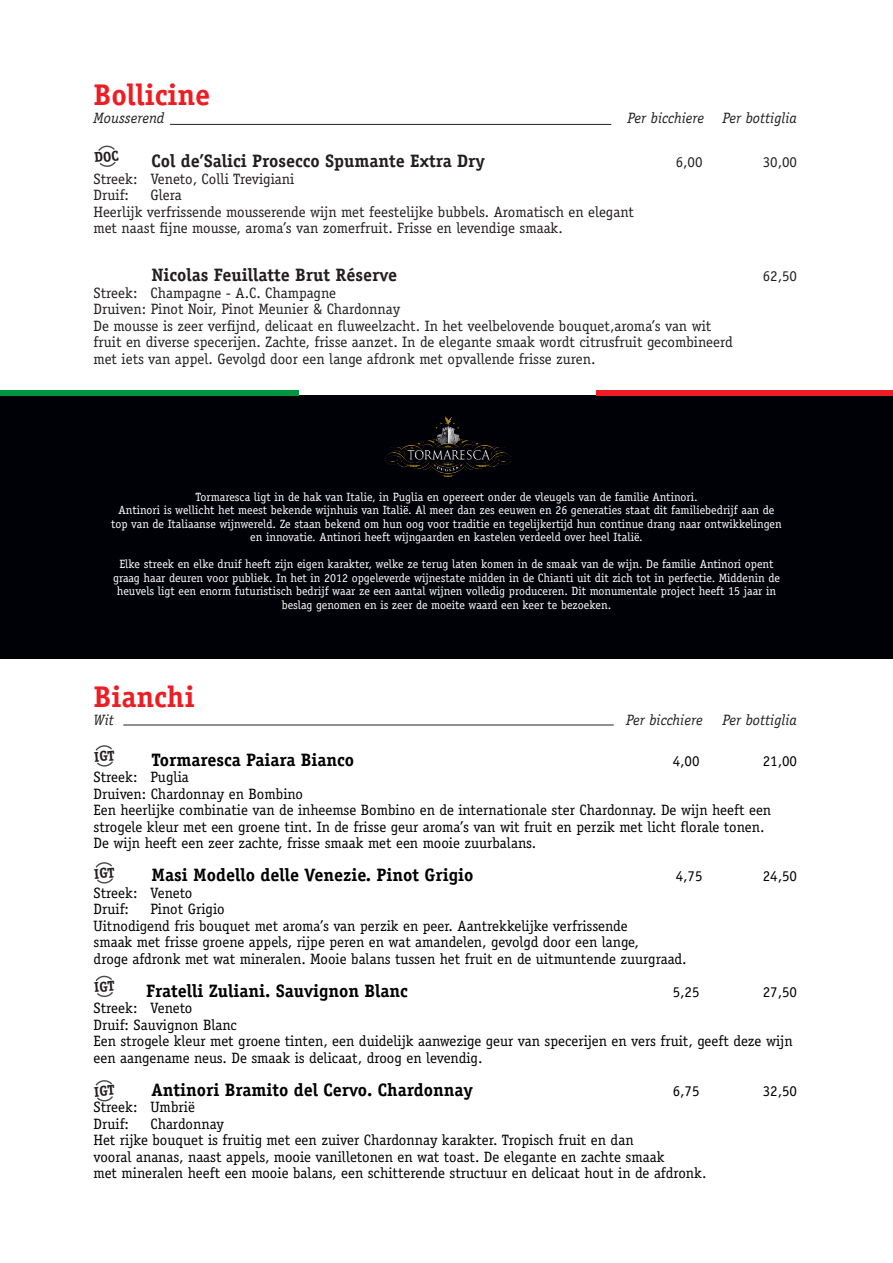
<style>
.page{position:relative;width:893px;height:1263px;background:#fff}
.page>*{position:absolute;margin:0;border:0;box-sizing:border-box;transform-origin:0 0}
.t1{font:700 30px "Officina Serif Std";color:#ee1d23}
.t2{font:700 18px "Officina Serif Std";color:#000}
.t3{font:700 18px "Officina Serif Std";color:#231f20}
.t4{font:15px/16.5px "Officina Serif Std";color:#000}
.t5{font:15px "Officina Serif Std";color:#231f20}
.t6{font:italic 15px "Officina Serif Std";color:#231f20}
.t7{font:12px/13.5px "Officina Serif Std";color:#fff;text-align:center}
</style>
<div class="page">
<div style="left:0;top:395px;width:893px;height:264px;background:#000007"></div>
<hr style="left:123px;top:725px;width:491px;height:1px;background:#231f20">
<hr style="left:170px;top:124px;width:441px;height:1px;background:#231f20">
<div style="left:0;top:390px;width:299px;height:6px;background:#009640"></div>
<div style="left:597px;top:390px;width:296px;height:6px;background:#ee1d23"></div>
<img style="left:385px;top:417px;width:125px;height:59px">
<svg style="left:95px;top:745px;width:18px;height:22px"></svg>
<svg style="left:95px;top:862px;width:18px;height:22px"></svg>
<svg style="left:95px;top:975px;width:18px;height:22px"></svg>
<svg style="left:98px;top:145px;width:18px;height:22px"></svg>
<svg style="left:95px;top:1080px;width:18px;height:22px"></svg>
<p class="t1" style="left:94px;top:76px;width:118px">Bollicine</p>
<p class="t6" style="left:94px;top:110px;width:72px">Mousserend</p>
<p class="t6" style="left:628px;top:110px;width:171px">Per bicchiere Per bottiglia</p>
<p class="t3" style="left:151px;top:150px;width:335px">Col de’Salici Prosecco Spumante Extra Dry</p>
<p class="t5" style="left:676px;top:153px;width:28px">6,00</p>
<p class="t5" style="left:763px;top:153px;width:36px">30,00</p>
<p class="t5" style="left:94px;top:170px;width:202px">Streek: Veneto, Colli Trevigiani</p>
<p class="t5" style="left:94px;top:186px;width:37px">Druif:</p>
<p class="t5" style="left:151px;top:186px;width:33px">Glera</p>
<p class="t5" style="left:94px;top:203px;width:542px">Heerlijk verfrissende mousserende wijn met feestelijke bubbels. Aromatisch en elegant</p>
<p class="t5" style="left:94px;top:219px;width:471px">met naast fijne mousse, aroma’s van zomerfruit. Frisse en levendige smaak.</p>
<p class="t3" style="left:151px;top:264px;width:247px">Nicolas Feuillatte Brut Réserve</p>
<p class="t5" style="left:763px;top:267px;width:36px">62,50</p>
<p class="t5" style="left:94px;top:284px;width:244px">Streek: Champagne - A.C. Champagne</p>
<p class="t5" style="left:94px;top:300px;width:308px">Druiven: Pinot Noir, Pinot Meunier &amp; Chardonnay</p>
<p class="t5" style="left:94px;top:317px;width:619px">De mousse is zeer verfijnd, delicaat en fluweelzacht. In het veelbelovende bouquet,aroma’s van wit</p>
<p class="t5" style="left:94px;top:333px;width:641px">fruit en diverse specerijen. Zachte, frisse aanzet. In de elegante smaak wordt citrusfruit gecombineerd</p>
<p class="t5" style="left:94px;top:350px;width:504px">met iets van appel. Gevolgd door een lange afdronk met opvallende frisse zuren.</p>
<p class="t7" style="left:195px;top:490px;width:504px">Tormaresca ligt in de hak van Italie, in Puglia en opereert onder de vleugels van de familie Antinori.</p>
<p class="t7" style="left:111px;top:503px;width:672px">Antinori is wellicht het meest bekende wijnhuis van Italië. Al meer dan zes eeuwen en 26 generaties staat dit familiebedrijf aan de top van de Italiaanse wijnwereld. Ze staan bekend om hun oog voor traditie en tegelijkertijd hun continue drang naar ontwikkelingen en innovatie. Antinori heeft wijngaarden en kastelen verdeeld over heel Italië.</p>
<p class="t7" style="left:113px;top:557px;width:668px">Elke streek en elke druif heeft zijn eigen karakter, welke ze terug laten komen in de smaak van de wijn. De familie Antinori opent graag haar deuren voor publiek. In het in 2012 opgeleverde wijnestate midden in de Chianti uit dit zich tot in perfectie. Middenin de heuvels ligt een enorm futuristisch bedrijf waar ze een aantal wijnen volledig produceren. Dit monumentale project heeft 15 jaar in beslag genomen en is zeer de moeite waard een keer te bezoeken.</p>
<p class="t1" style="left:94px;top:678px;width:103px">Bianchi</p>
<p class="t6" style="left:94px;top:711px;width:22px">Wit</p>
<p class="t6" style="left:626px;top:711px;width:78px">Per bicchiere</p>
<p class="t6" style="left:722px;top:711px;width:76px">Per bottiglia</p>
<p class="t2" style="left:151px;top:748px;width:204px">Tormaresca Paiara Bianco</p>
<p class="t4" style="left:673px;top:752px;width:28px">4,00</p>
<p class="t4" style="left:763px;top:752px;width:36px">21,00</p>
<p class="t4" style="left:94px;top:769px;width:97px">Streek: Puglia</p>
<p class="t4" style="left:94px;top:785px;width:211px">Druiven: Chardonnay en Bombino</p>
<p class="t4" style="left:94px;top:802px;width:679px">Een heerlijke combinatie van de inheemse Bombino en de internationale ster Chardonnay. De wijn heeft een strogele kleur met een groene tint. In de frisse geur aroma’s van wit fruit en perzik met licht florale tonen.</p>
<p class="t4" style="left:94px;top:835px;width:444px">De wijn heeft een zeer zachte, frisse smaak met een mooie zuurbalans.</p>
<p class="t2" style="left:151px;top:864px;width:324px">Masi Modello delle Venezie. Pinot Grigio</p>
<p class="t4" style="left:676px;top:868px;width:28px">4,75</p>
<p class="t4" style="left:763px;top:868px;width:36px">24,50</p>
<p class="t4" style="left:94px;top:884px;width:100px">Streek: Veneto</p>
<p class="t4" style="left:94px;top:901px;width:37px">Druif:</p>
<p class="t4" style="left:150px;top:901px;width:76px">Pinot Grigio</p>
<p class="t4" style="left:94px;top:917px;width:536px">Uitnodigend fris bouquet met aroma’s van perzik en peer. Aantrekkelijke verfrissende</p>
<p class="t4" style="left:94px;top:934px;width:547px">smaak met frisse groene appels, rijpe peren en wat amandelen, gevolgd door een lange,</p>
<p class="t4" style="left:94px;top:950px;width:594px">droge afdronk met wat mineralen. Mooie balans tussen het fruit en de uitmuntende zuurgraad.</p>
<p class="t2" style="left:146px;top:979px;width:263px">Fratelli Zuliani. Sauvignon Blanc</p>
<p class="t4" style="left:673px;top:983px;width:28px">5,25</p>
<p class="t4" style="left:763px;top:983px;width:36px">27,50</p>
<p class="t4" style="left:94px;top:1000px;width:100px">Streek: Veneto</p>
<p class="t4" style="left:94px;top:1016px;width:145px">Druif: Sauvignon Blanc</p>
<p class="t4" style="left:94px;top:1033px;width:701px">Een strogele kleur met groene tinten, een duidelijk aanwezige geur van specerijen en vers fruit, geeft deze wijn een aangename neus. De smaak is delicaat, droog en levendig.</p>
<p class="t2" style="left:151px;top:1078px;width:323px">Antinori Bramito del Cervo. Chardonnay</p>
<p class="t4" style="left:673px;top:1082px;width:28px">6,75</p>
<p class="t4" style="left:763px;top:1082px;width:36px">32,50</p>
<p class="t4" style="left:94px;top:1099px;width:103px">Streek: Umbrië</p>
<p class="t4" style="left:94px;top:1115px;width:37px">Druif:</p>
<p class="t4" style="left:150px;top:1115px;width:75px">Chardonnay</p>
<p class="t4" style="left:94px;top:1132px;width:542px">Het rijke bouquet is fruitig met een zuiver Chardonnay karakter. Tropisch fruit en dan</p>
<p class="t4" style="left:94px;top:1148px;width:572px">vooral ananas, naast appels, mooie vanilletonen en wat toast. De elegante en zachte smaak</p>
<p class="t4" style="left:94px;top:1165px;width:614px">met mineralen heeft een mooie balans, een schitterende structuur en delicaat hout in de afdronk.</p>
</div>
